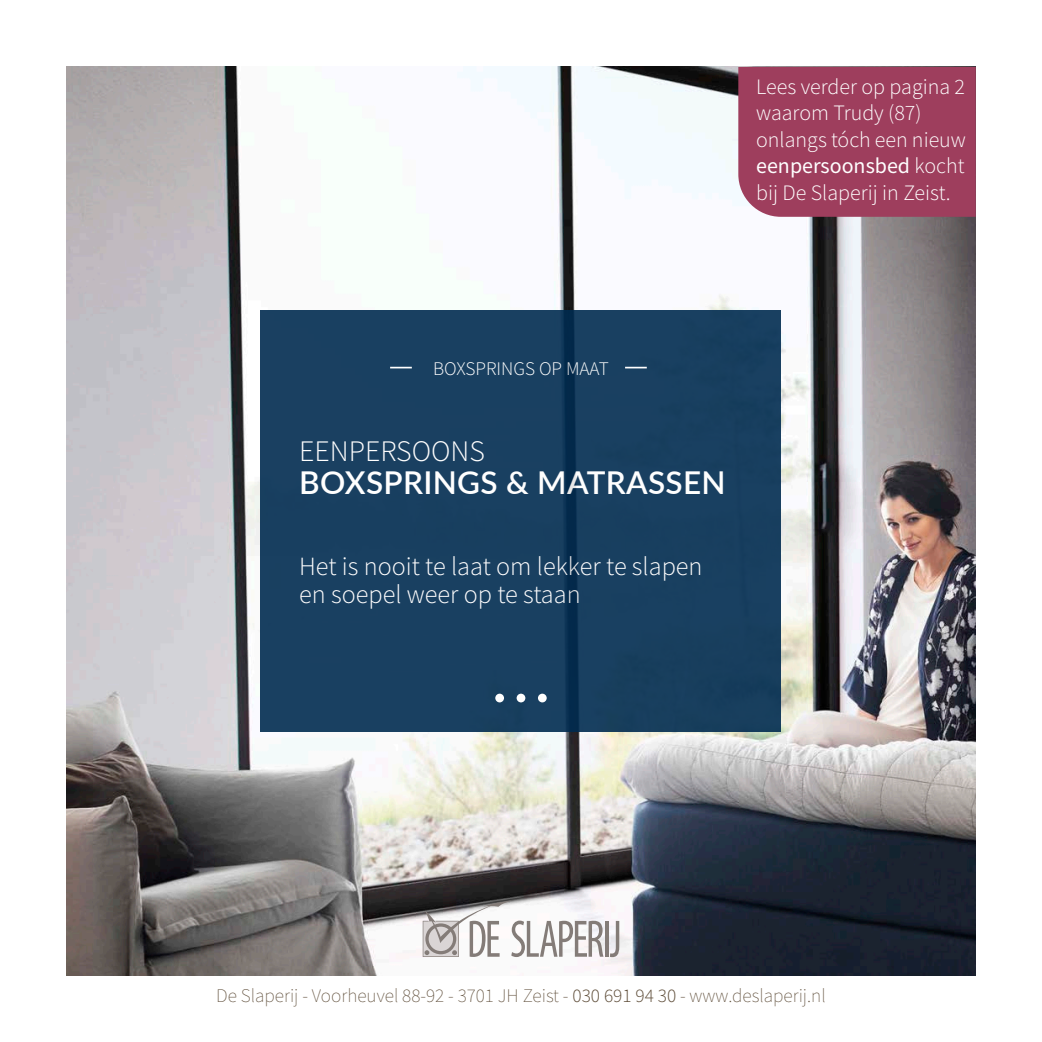
<style>
.page{position:relative;width:1042px;height:1042px;background:#fff}
.page>*{position:absolute;margin:0;border:0;box-sizing:border-box;transform-origin:0 0}
.t1{font:600 31.5px "Lato";letter-spacing:.01em;color:#fff}
.t2{font:300 29.75px "Source Sans Pro";color:#fff}
.t3{font:300 26.25px/28px "Source Sans Pro";color:#fff}
.t4{font:300 22.05px/26.4px "Source Sans Pro";color:#fff;text-align:justify}
.Address_Text{font:200 19.25px "Source Sans Pro";color:#5f4e3a}
.t5{font:300 19.25px "Source Sans Pro";color:#fff}
.s1{font-weight:400}
.s2{font-weight:300}
</style>
<div class="page">
<img style="left:67px;top:67px;width:908px;height:908px">
<hr style="left:605px;top:921px;width:3px;height:35px;background:#847c78">
<svg style="left:610px;top:921px;width:9px;height:36px"></svg>
<svg style="left:423px;top:900px;width:180px;height:57px"></svg>
<div style="left:260px;top:310px;width:521px;height:422px;background:#194061"></div>
<svg style="left:563px;top:360px;width:12px;height:15px"></svg>
<div style="left:738px;top:67px;width:238px;height:150px;background:#9e3e5d"></div>
<svg style="left:625px;top:367px;width:22px;height:1px"></svg>
<svg style="left:390px;top:367px;width:22px;height:1px"></svg>
<div style="left:495px;top:693px;width:9px;height:9px;background:#fff;border-radius:50%"></div>
<div style="left:516px;top:693px;width:9px;height:9px;background:#fff;border-radius:50%"></div>
<div style="left:538px;top:693px;width:9px;height:9px;background:#fff;border-radius:50%"></div>
<p class="t4" style="left:756px;top:74px;width:210px">Lees verder op pagina 2</p>
<p class="t4" style="left:756px;top:100px;width:167px">waarom Trudy (87)</p>
<p class="t4" style="left:756px;top:126px;width:211px">onlangs tóch een nieuw <span class="s1">eenpersoonsbed</span> kocht bij De Slaperij in Zeist.</p>
<p class="t5" style="left:433px;top:356px;width:177px">BOXSPRINGS OP MAAT</p>
<h2 class="t2" style="left:299px;top:433px;width:187px">EENPERSOONS</h2>
<h1 class="t1" style="left:299px;top:460px;width:428px">BOXSPRINGS &amp; MATRASSEN</h1>
<p class="t3" style="left:299px;top:552px;width:405px">Het is nooit te laat om lekker te slapen en soepel weer op te staan</p>
<p class="Address_Text" style="left:216px;top:984px;width:611px">De Slaperij - Voorheuvel 88-92 - 3701 JH Zeist - <span class="s2">030 691 94 30</span> - www.deslaperij.nl</p>
</div>
